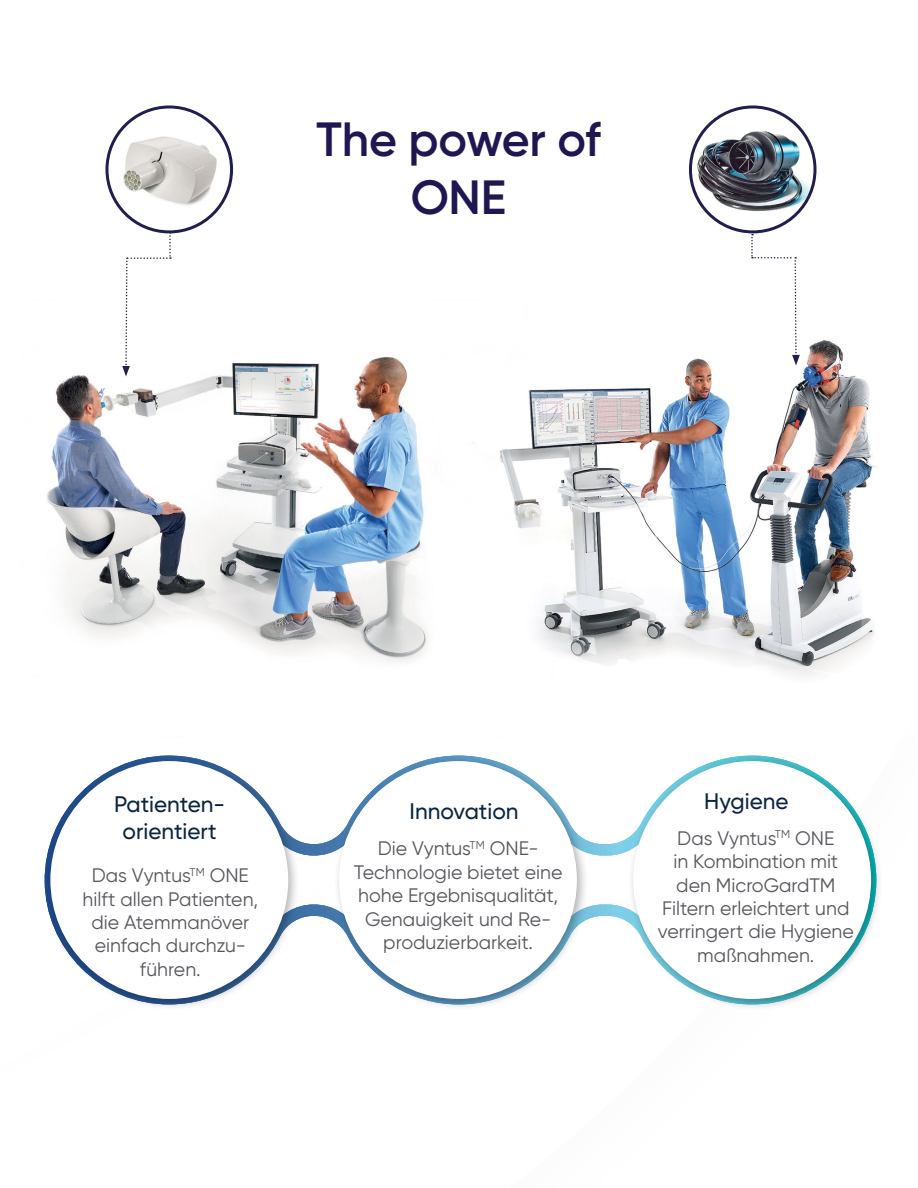
<style>
.page{position:relative;width:918px;height:1188px;background:#fff}
.page>*{position:absolute;margin:0;border:0;box-sizing:border-box;transform-origin:0 0}
.t1{font:600 48px/58.5px "Gilroy";letter-spacing:-.005em;color:#1e1752;text-align:center}
.t2{font:500 22.5px/27px "Gilroy";color:#0b2541;text-align:center}
.t3{font:19.5px/23.4px "Gilroy";color:#55575c;text-align:center}
</style>
<div class="page">
<img style="left:565px;top:340px;width:310px;height:338px">
<img style="left:46px;top:257px;width:519px;height:406px">
<img style="left:109px;top:113px;width:123px;height:107px">
<div style="left:105px;top:105px;width:128px;height:128px;border:3px solid #201e51;border-radius:50%"></div>
<img style="left:690px;top:109px;width:123px;height:116px">
<div style="left:689px;top:105px;width:128px;height:128px;border:3px solid #201e51;border-radius:50%"></div>
<svg style="left:301px;top:838px;width:326px;height:84px"></svg>
<div style="left:44px;top:755px;width:257px;height:256px;background:#000;opacity:.3"></div>
<div style="left:50px;top:761px;width:238px;height:238px;background:#fff;border-radius:50%"></div>
<div style="left:333px;top:755px;width:257px;height:256px;background:#000;opacity:.3"></div>
<div style="left:339px;top:761px;width:238px;height:238px;background:#fff;border-radius:50%"></div>
<div style="left:627px;top:755px;width:257px;height:256px;background:#000;opacity:.3"></div>
<div style="left:633px;top:761px;width:238px;height:238px;background:#fff;border-radius:50%"></div>
<svg style="left:751px;top:234px;width:49px;height:131px"></svg>
<svg style="left:122px;top:232px;width:49px;height:144px"></svg>
<h1 class="t1" style="left:316px;top:109px;width:286px">The power of<br>ONE</h1>
<p class="t2" style="left:114px;top:790px;width:113px">Patienten&shy;orientiert</p>
<p class="t3" style="left:83px;top:863px;width:177px">Das Vyntus<sup>TM</sup> ONE hilft allen Patienten, die Atemmanöver einfach durchzu&shy;führen.</p>
<p class="t2" style="left:410px;top:798px;width:111px">Innovation</p>
<p class="t3" style="left:354px;top:837px;width:210px">Die Vyntus<sup>TM</sup> ONE-<br>Technologie bietet eine hohe Ergebnisqualität,<br>Genauigkeit und Re&shy;produzierbarkeit.</p>
<p class="t2" style="left:704px;top:787px;width:86px">Hygiene</p>
<p class="t3" style="left:658px;top:826px;width:198px">Das Vyntus<sup>TM</sup> ONE<br>in Kombination mit den MicroGardTM<br>Filtern erleichtert und verringert die Hygiene maßnahmen.</p>
</div>
